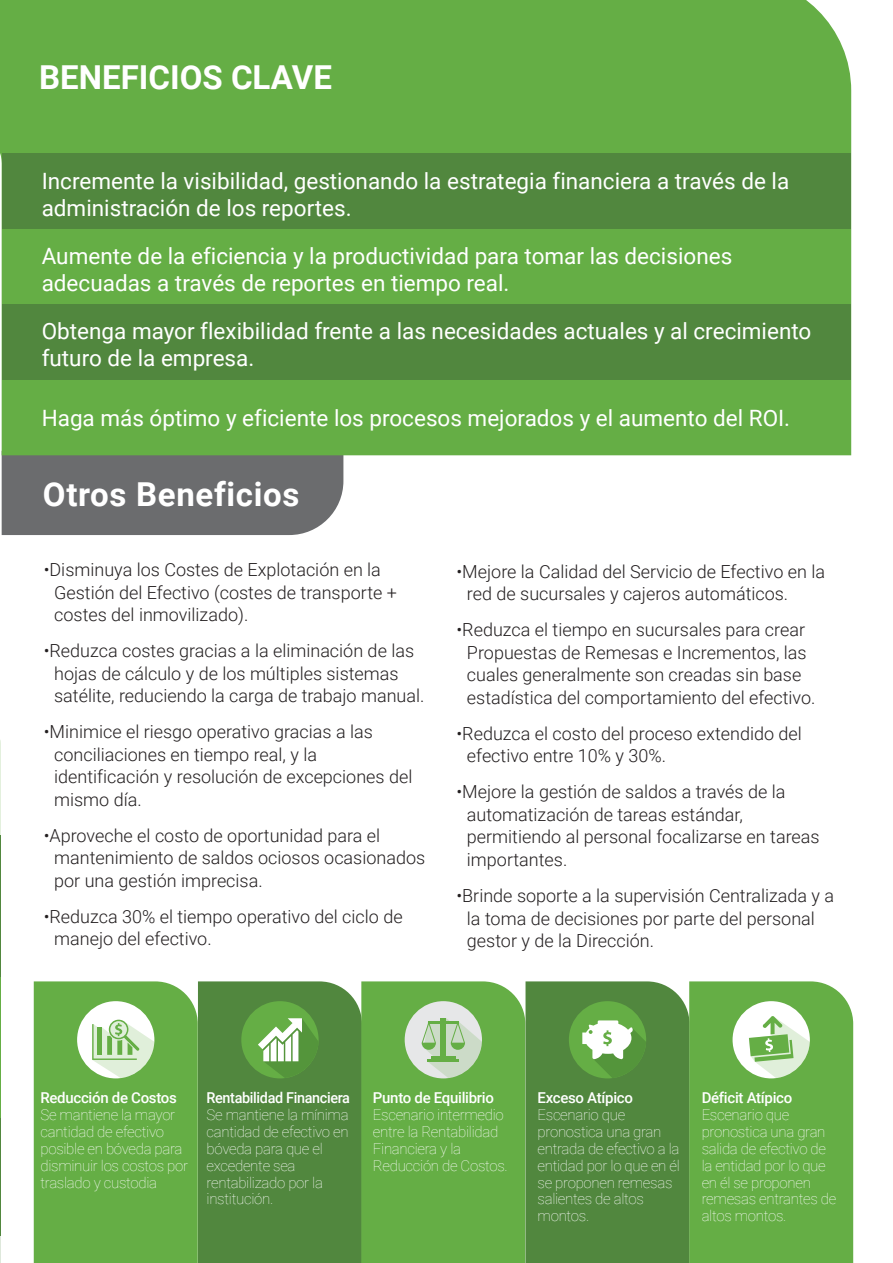
<style>
.page{position:relative;width:893px;height:1263px;background:#fff}
.page>*{position:absolute;margin:0;border:0;box-sizing:border-box;transform-origin:0 0}
.t1{font:700 33px "Roboto";letter-spacing:.005em;color:#fff}
.t2{font:22.5px/27px "Roboto";color:#fff}
.t3{font:300 18px/22.5px "Roboto";color:#231f20}
.t4{font:100 15px/16.8px "Roboto";letter-spacing:-.02em;color:#fff}
.t5{font:500 15px "Roboto";letter-spacing:-.02em;color:#fff}
.t6{font:500 15px "Roboto";letter-spacing:-.02em;color:#fff;scale:.96 1}
</style>
<div class="page">
<div style="left:2px;top:455px;width:341px;height:80px;background:#6b6c6e"></div>
<div style="left:0;top:0;width:851px;height:455px;background:#65ae45"></div>
<div style="left:34px;top:981px;width:164px;height:282px;background:#65ae45"></div>
<div style="left:198px;top:981px;width:163px;height:282px;background:#51873e"></div>
<div style="left:361px;top:981px;width:164px;height:282px;background:#65ae45"></div>
<div style="left:525px;top:981px;width:164px;height:282px;background:#51873e"></div>
<div style="left:689px;top:981px;width:164px;height:282px;background:#65ae45"></div>
<div style="left:569px;top:1001px;width:77px;height:77px;background:#65ae45;border-radius:50%"></div>
<svg style="left:582px;top:1020px;width:64px;height:58px"></svg>
<div style="left:732px;top:1001px;width:77px;height:77px;background:#fff;border-radius:50%"></div>
<svg style="left:748px;top:1016px;width:61px;height:62px"></svg>
<div style="left:404px;top:1001px;width:78px;height:77px;background:#e6e7e8;border-radius:50%"></div>
<svg style="left:421px;top:1017px;width:61px;height:61px"></svg>
<div style="left:241px;top:1001px;width:77px;height:77px;background:#65ae45;border-radius:50%"></div>
<svg style="left:258px;top:1018px;width:60px;height:60px"></svg>
<div style="left:77px;top:1001px;width:77px;height:77px;background:#fff;border-radius:50%"></div>
<svg style="left:92px;top:1020px;width:62px;height:58px"></svg>
<svg style="left:0;top:740px;width:1px;height:523px"></svg>
<hr style="left:0;top:836px;width:1px;height:143px;background:#51873e">
<hr style="left:0;top:977px;width:1px;height:143px;background:#65ae45">
<hr style="left:0;top:1118px;width:1px;height:117px;background:#51873e">
<div style="left:2px;top:154px;width:848px;height:75px;background:#51873e"></div>
<div style="left:2px;top:304px;width:848px;height:76px;background:#51873e"></div>
<h1 class="t1" style="left:39px;top:54px;width:294px">BENEFICIOS CLAVE</h1>
<p class="t2" style="left:42px;top:166px;width:749px">Incremente la visibilidad, gestionando la estrategia financiera a través de la administración de los reportes.</p>
<p class="t2" style="left:42px;top:241px;width:692px">Aumente de la eficiencia y la productividad para tomar las decisiones adecuadas a través de reportes en tiempo real.</p>
<p class="t2" style="left:42px;top:316px;width:771px">Obtenga mayor flexibilidad frente a las necesidades actuales y al crecimiento futuro de la empresa.</p>
<p class="t2" style="left:42px;top:404px;width:750px">Haga más óptimo y eficiente los procesos mejorados y el aumento del ROI.</p>
<h1 class="t1" style="left:43px;top:471px;width:258px">Otros Beneficios</h1>
<p class="t3" style="left:54px;top:558px;width:344px;text-indent:-10px">•Disminuya los Costes de Explotación en la<br>Gestión del Efectivo (costes de transporte + costes del inmovilizado).</p>
<p class="t3" style="left:54px;top:639px;width:372px;text-indent:-10px">•Reduzca costes gracias a la eliminación de las hojas de cálculo y de los múltiples sistemas satélite, reduciendo la carga de trabajo manual.</p>
<p class="t3" style="left:54px;top:720px;width:359px;text-indent:-10px">•Minimice el riesgo operativo gracias a las conciliaciones en tiempo real, y la identificación y resolución de excepciones del mismo día.</p>
<p class="t3" style="left:54px;top:823px;width:372px;text-indent:-10px">•Aproveche el costo de oportunidad para el mantenimiento de saldos ociosos ocasionados por una gestión imprecisa.</p>
<p class="t3" style="left:54px;top:904px;width:350px;text-indent:-10px">•Reduzca 30% el tiempo operativo del ciclo de manejo del efectivo.</p>
<p class="t3" style="left:467px;top:560px;width:359px;text-indent:-10px">•Mejore la Calidad del Servicio de Efectivo en la red de sucursales y cajeros automáticos.</p>
<p class="t3" style="left:456px;top:618px;width:360px;text-align:center">•Reduzca el tiempo en sucursales para crear Propuestas de Remesas e Incrementos, las cuales generalmente son creadas sin base estadística del comportamiento del efectivo.</p>
<p class="t3" style="left:467px;top:722px;width:336px;text-indent:-10px">•Reduzca el costo del proceso extendido del efectivo entre 10% y 30%.</p>
<p class="t3" style="left:467px;top:780px;width:354px;text-indent:-10px">•Mejore la gestión de saldos a través de la automatización de tareas estándar, permitiendo al personal focalizarse en tareas importantes.</p>
<p class="t3" style="left:467px;top:884px;width:369px;text-indent:-10px">•Brinde soporte a la supervisión Centralizada y a la toma de decisiones por parte del personal gestor y de la Dirección.</p>
<p class="t5" style="left:40px;top:1087px;width:138px">Reducción de Costos</p>
<p class="t4" style="left:40px;top:1106px;width:149px">Se mantiene la mayor cantidad de efectivo posible en bóveda para disminuir los costos por traslado y custodia</p>
<p class="t6" style="left:206px;top:1087px;width:151px">Rentabilidad Financiera</p>
<p class="t4" style="left:206px;top:1106px;width:143px">Se mantiene la mínima cantidad de efectivo en bóveda para que el excedente sea rentabilizado por la institución.</p>
<p class="t5" style="left:373px;top:1087px;width:122px">Punto de Equilibrio</p>
<p class="t4" style="left:373px;top:1106px;width:136px">Escenario intermedio entre la Rentabilidad<br>Financiera y la<br>Reducción de Costos.</p>
<p class="t5" style="left:537px;top:1087px;width:97px">Exceso Atípico</p>
<p class="t4" style="left:537px;top:1106px;width:144px">Escenario que pronostica una gran entrada de efectivo a la entidad por lo que en él se proponen remesas salientes de altos montos.</p>
<p class="t5" style="left:701px;top:1087px;width:92px">Déficit Atípico</p>
<p class="t4" style="left:701px;top:1106px;width:136px">Escenario que pronostica una gran salida de efectivo de la entidad por lo que en él se proponen remesas entrantes de altos montos.</p>
</div>
